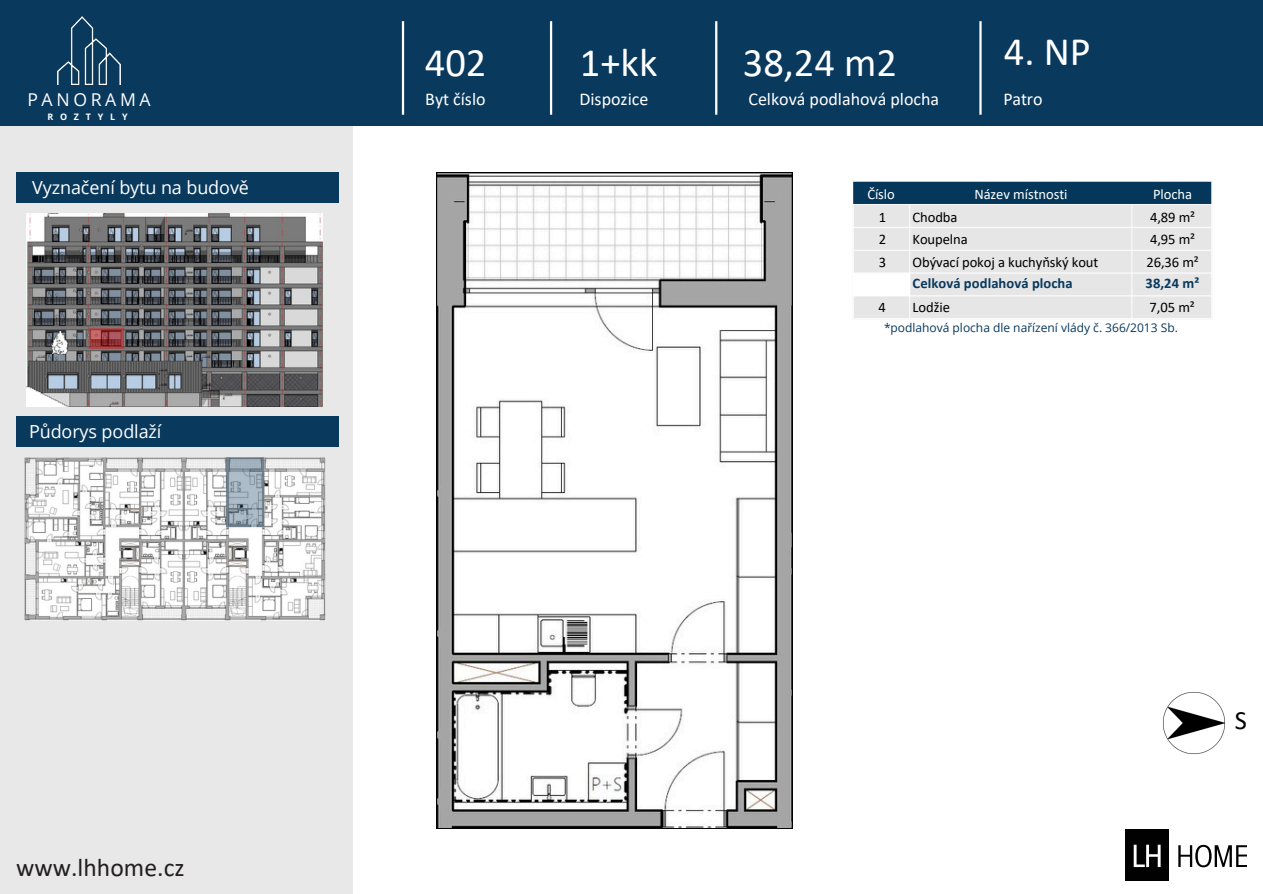
<style>
.page{position:relative;width:1263px;height:894px;background:#fff}
.page>*{position:absolute;margin:0;border:0;box-sizing:border-box;transform-origin:0 0}
.t1{font:40.5px "Calibri";color:#fff}
.t2{font:26.4px "Calibri";color:#010101}
.t3{font:25.5px "Calibri";letter-spacing:.005em;color:#231f20}
.t4{font:18px "Calibri";color:#fff}
.t5{font:18px "Open Sans";letter-spacing:-.005em;color:#fff}
.t6{font:17.7px "Open Sans";letter-spacing:.205em;color:#fff}
.t7{font:14.55px/22.2px "Calibri";letter-spacing:-.005em;color:#000;text-align:justify}
.t8{font:14.55px "Calibri";letter-spacing:-.005em;color:#fff}
.t9{font:12px "Open Sans";color:#09395d}
.t10{font:700 9px "Open Sans";letter-spacing:.76em;color:#fff}
.s1{font-weight:700;color:#09395d}
.s2{color:#fff}
</style>
<div class="page">
<div style="left:0;top:115px;width:352px;height:778px;background:#e8e8e8"></div>
<div style="left:16px;top:416px;width:323px;height:31px;background:#09395d"></div>
<div style="left:16px;top:172px;width:323px;height:31px;background:#09395d"></div>
<svg style="left:1178px;top:844px;width:69px;height:23px"></svg>
<div style="left:1125px;top:829px;width:44px;height:51px;background:#010101"></div>
<svg style="left:1134px;top:844px;width:27px;height:22px"></svg>
<img style="left:27px;top:213px;width:296px;height:193px">
<img style="left:24px;top:457px;width:302px;height:163px">
<svg style="left:227px;top:457px;width:37px;height:69px;background:#94a3af"></svg>
<svg style="left:436px;top:172px;width:357px;height:656px"></svg>
<div style="left:0;top:0;width:1263px;height:126px;background:#09395d"></div>
<hr style="left:402px;top:21px;width:2px;height:94px;background:#fff">
<hr style="left:550px;top:21px;width:2px;height:94px;background:#fff">
<hr style="left:715px;top:21px;width:2px;height:94px;background:#fff">
<hr style="left:979px;top:21px;width:3px;height:94px;background:#fff">
<img style="left:58px;top:17px;width:62px;height:68px">
<img style="left:853px;top:181px;width:359px;height:137px">
<svg style="left:89px;top:328px;width:34px;height:20px"></svg>
<img style="left:1162px;top:692px;width:63px;height:62px">
<p class="t6" style="left:27px;top:87px;width:125px">PANORAMA</p>
<p class="t10" style="left:47px;top:110px;width:82px">ROZTYLY</p>
<h1 class="t1" style="left:580px;top:46px;width:79px">1+kk</h1>
<h1 class="t1" style="left:425px;top:46px;width:63px">402</h1>
<h1 class="t1" style="left:743px;top:46px;width:156px">38,24 m2</h1>
<h4 class="t1" style="left:1004px;top:34px;width:88px">4. NP</h4>
<p class="t4" style="left:425px;top:92px;width:62px">Byt číslo</p>
<p class="t4" style="left:579px;top:92px;width:70px">Dispozice</p>
<p class="t4" style="left:748px;top:92px;width:192px">Celková podlahová plocha</p>
<p class="t4" style="left:1003px;top:92px;width:40px">Patro</p>
<h4 class="t5" style="left:32px;top:175px;width:218px">Vyznačení bytu na budově</h4>
<p class="t8" style="left:867px;top:188px;width:29px">Číslo</p>
<p class="t7" style="left:879px;top:207px;width:9px">1<br>2<br>3</p>
<h3 class="t7" style="left:879px;top:297px;width:9px">4</h3>
<p class="t8" style="left:974px;top:188px;width:95px">Název místnosti</p>
<p class="t7" style="left:912px;top:207px;width:187px;text-align:left">Chodba<br>Koupelna<br>Obývací pokoj a kuchyňský kout<br><span class="s1">Celková podlahová plocha</span></p>
<h2 class="t7" style="left:913px;top:297px;width:39px">Lodžie</h2>
<h4 class="t7" style="left:1145px;top:184px;width:55px;text-align:center"><span class="s2">Plocha<br></span>4,89 m²<br>4,95 m²<br>26,36 m²<br><span class="s1">38,24 m²</span></h4>
<h4 class="t7" style="left:1149px;top:297px;width:47px">7,05 m²</h4>
<h4 class="t5" style="left:29px;top:419px;width:134px">Půdorys podlaží</h4>
<h4 class="t9" style="left:884px;top:319px;width:295px">*podlahová plocha dle nařízení vlády č. 366/2013 Sb.</h4>
<h4 class="t3" style="left:16px;top:857px;width:170px">www.lhhome.cz</h4>
<p class="t2" style="left:1235px;top:709px;width:14px">S</p>
</div>
